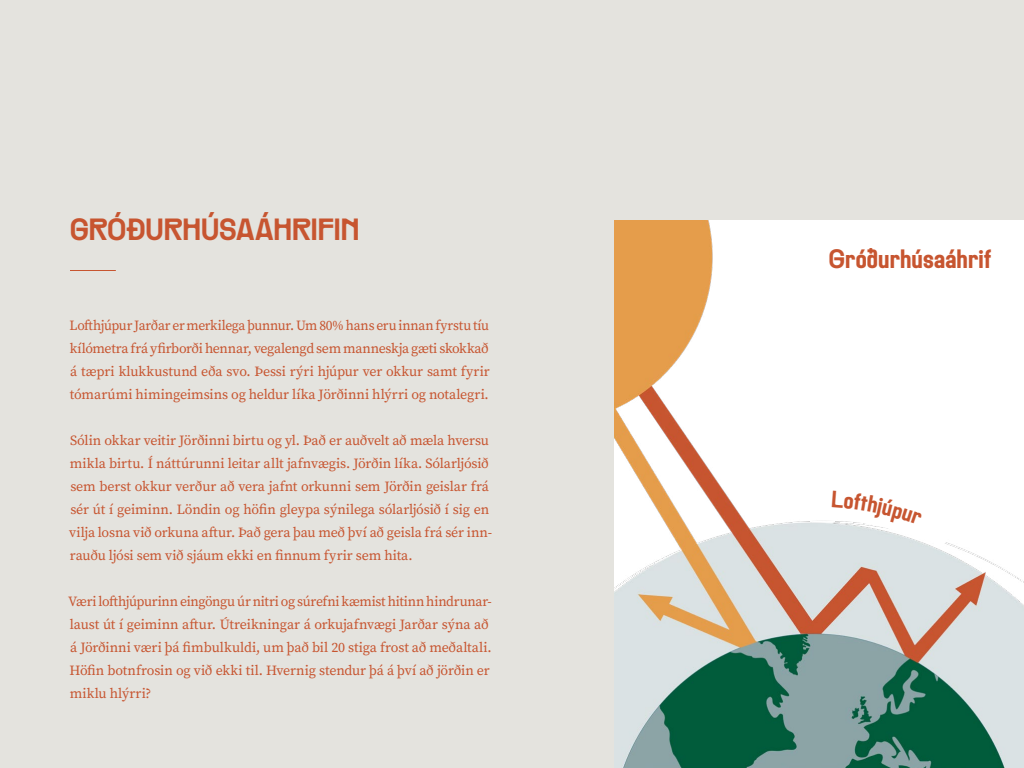
<style>
.page{position:relative;width:1024px;height:768px;background:#e4e3de}
.page>*{position:absolute;margin:0;border:0;box-sizing:border-box;transform-origin:0 0}
.t1{font:700 30px "PP Rader";letter-spacing:.005em;color:#c75530}
.t2{font:700 26px "PP Rader";letter-spacing:.005em;color:#c75530}
.t3{font:14px/23px "Source Serif Pro";letter-spacing:-.01em;color:#c75530}
</style>
<div class="page">
<hr style="left:70px;top:270px;width:46px;height:1px;background:#c75530">
<img style="left:614px;top:220px;width:410px;height:548px">
<svg style="left:803px;top:487px;width:154px;height:59px"></svg>
<h1 class="t1" style="left:70px;top:212px;width:291px">GRÓÐURHÚSAÁHRIFIN</h1>
<p class="t3" style="left:70px;top:314px;width:422px;text-align:justify">Lofthjúpur Jarðar er merkilega þunnur. Um 80% hans eru innan fyrstu tíu kílómetra frá yfirborði hennar, vegalengd sem manneskja gæti skokkað á tæpri klukkustund eða svo. Þessi rýri hjúpur ver okkur samt fyrir tómarúmi himingeimsins og heldur líka Jörðinni hlýrri og notalegri.</p>
<p class="t3" style="left:69px;top:429px;width:424px">Sólin okkar veitir Jörðinni birtu og yl. Það er auðvelt að mæla hversu mikla birtu. Í náttúrunni leitar allt jafnvægis. Jörðin líka. Sólarljósið sem berst okkur verður að vera jafnt orkunni sem Jörðin geislar frá sér út í geiminn. Löndin og höfin gleypa sýnilega sólarljósið í sig en vilja losna við orkuna aftur. Það gera þau með því að geisla frá sér inn&shy;rauðu ljósi sem við sjáum ekki en finnum fyrir sem hita.</p>
<p class="t3" style="left:68px;top:590px;width:425px">Væri lofthjúpurinn eingöngu úr nitri og súrefni kæmist hitinn hindrunar&shy;laust út í geiminn aftur. Útreikningar á orkujafnvægi Jarðar sýna að á Jörðinni væri þá fimbulkuldi, um það bil 20 stiga frost að meðaltali.<br>Höfin botnfrosin og við ekki til. Hvernig stendur þá á því að jörðin er miklu hlýrri?</p>
<h2 class="t2" style="left:829px;top:244px;width:164px">Gróðurhúsaáhrif</h2>
</div>
